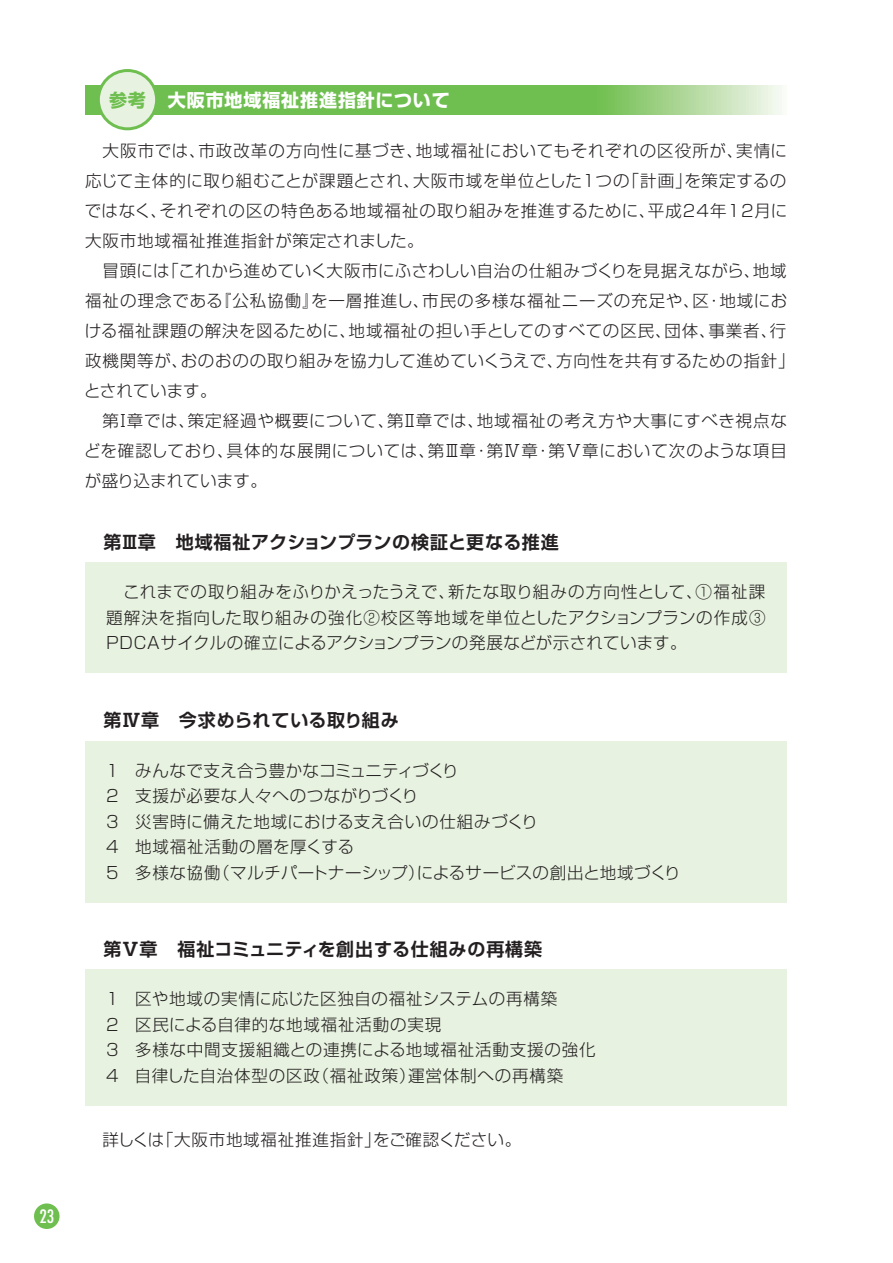
<style>
.page{position:relative;width:893px;height:1263px;background:#fff}
.page>*{position:absolute;margin:0;border:0;box-sizing:border-box;transform-origin:0 0}
.t1{font:700 18px "Shin Go Pr 5 De";letter-spacing:.03em;color:#231f20}
.t2{font:700 18px "Shin Go Pr 5";letter-spacing:.05em;color:#fff}
.t3{font:condensed 18px "Futura";color:#fff}
.t4{font:700 18px "Shin Go Pr 5";color:#6fbf50}
.t5{font:300 16.5px/25.5px "Shin Go Pr 5";letter-spacing:.04em;color:#231f20;text-align:justify}
.t6{font:300 16.5px/25.5px "Shin Go Pr 5";letter-spacing:.02em;color:#231f20}
</style>
<div class="page">
<div style="left:34px;top:1203px;width:26px;height:26px;background:#6fbf50;border-radius:50%"></div>
<svg style="left:85px;top:85px;width:697px;height:29px;background:#82c666"></svg>
<div style="left:85px;top:562px;width:702px;height:111px;background:#e7f2e0"></div>
<div style="left:85px;top:741px;width:702px;height:162px;background:#e7f2e0"></div>
<div style="left:85px;top:970px;width:702px;height:136px;background:#e7f2e0"></div>
<div style="left:98px;top:71px;width:59px;height:58px;background:#e7f2e0;border-radius:50%"></div>
<div style="left:97px;top:69px;width:61px;height:61px;border:3px solid #6fbf50;border-radius:50%"></div>
<p class="t3" style="left:39px;top:1205px;width:16px">23</p>
<p class="t4" style="left:109px;top:86px;width:38px">参考</p>
<p class="t2" style="left:168px;top:86px;width:283px">大阪市地域福祉推進指針について</p>
<p class="t5" style="left:84px;top:135px;width:712px;line-height:30px;text-align:left">　大阪市では、市政改革の方向性に基づき、地域福祉においてもそれぞれの区役所が、実情に応じて主体的に取り組むことが課題とされ、大阪市域を単位とした１つの「計画」を策定するのではなく、それぞれの区の特色ある地域福祉の取り組みを推進するために、平成24年12月に大阪市地域福祉推進指針が策定されました。<br>　冒頭には「これから進めていく大阪市にふさわしい自治の仕組みづくりを見据えながら、地域福祉の理念である『公私協働』を一層推進し、市民の多様な福祉ニーズの充足や、区・地域における福祉課題の解決を図るために、地域福祉の担い手としてのすべての区民、団体、事業者、行政機関等が、おのおのの取り組みを協力して進めていくうえで、方向性を共有するための指針」とされています。<br>　第Ⅰ章では、策定経過や概要について、第Ⅱ章では、地域福祉の考え方や大事にすべき視点などを確認しており、具体的な展開については、第Ⅲ章・第Ⅳ章・第Ⅴ章において次のような項目が盛り込まれています。</p>
<p class="t1" style="left:103px;top:527px;width:457px">第Ⅲ章　地域福祉アクションプランの検証と更なる推進</p>
<p class="t5" style="left:106px;top:578px;width:661px">　これまでの取り組みをふりかえったうえで、新たな取り組みの方向性として、①福祉課題解決を指向した取り組みの強化②校区等地域を単位としたアクションプランの作成③<br>PDCAサイクルの確立によるアクションプランの発展などが示されています。</p>
<p class="t1" style="left:104px;top:706px;width:297px">第Ⅳ章　今求められている取り組み</p>
<p class="t6" style="left:135px;top:756px;width:547px">みんなで支え合う豊かなコミュニティづくり<br>支援が必要な人々へのつながりづくり<br>災害時に備えた地域における支え合いの仕組みづくり<br>地域福祉活動の層を厚くする<br>多様な協働（マルチパートナーシップ）によるサービスの創出と地域づくり</p>
<p class="t5" style="left:106px;top:756px;width:14px">1<br>2<br>3<br>4<br>5</p>
<p class="t1" style="left:104px;top:934px;width:440px">第Ⅴ章　福祉コミュニティを創出する仕組みの再構築</p>
<p class="t5" style="left:135px;top:985px;width:462px;text-align:left">区や地域の実情に応じた区独自の福祉システムの再構築<br>区民による自律的な地域福祉活動の実現<br>多様な中間支援組織との連携による地域福祉活動支援の強化自律した自治体型の区政（福祉政策）運営体制への再構築</p>
<p class="t5" style="left:106px;top:985px;width:14px">1<br>2<br>3<br>4</p>
<p class="t5" style="left:85px;top:1125px;width:438px">　詳しくは「大阪市地域福祉推進指針」をご確認ください。</p>
</div>
